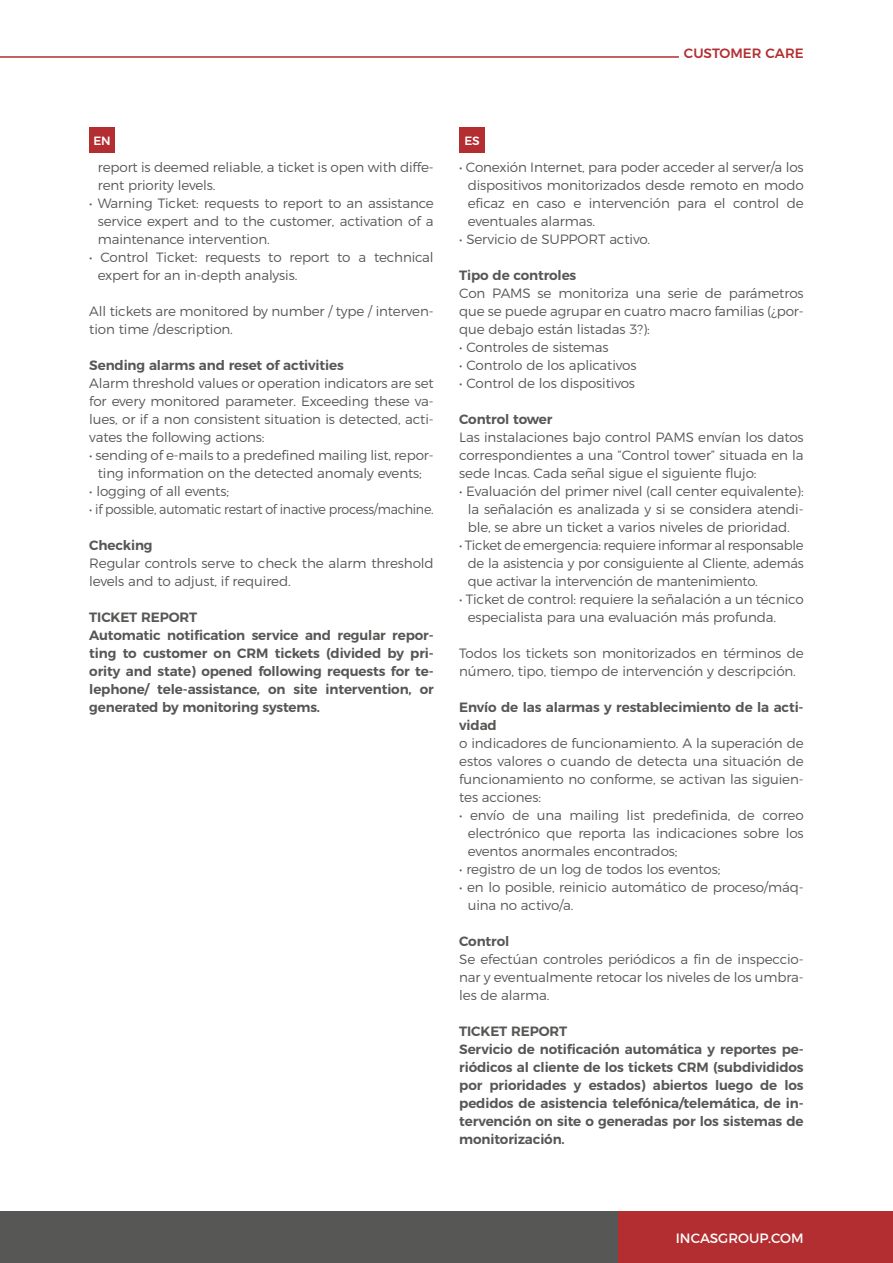
<style>
.page{position:relative;width:893px;height:1263px;background:#fff}
.page>*{position:absolute;margin:0;border:0;box-sizing:border-box;transform-origin:0 0}
.t1{font:300 13.5px/18px "Montserrat";letter-spacing:-.01em;color:#575756;text-align:justify}
.t2{font:600 13.5px/18px "Montserrat";letter-spacing:-.01em;color:#575756}
.t3{font:300 13.5px "Montserrat";letter-spacing:-.01em;color:#575756;scale:.94 1}
.t4{font:13.5px "Montserrat";color:#fff}
.t5{font:500 13.5px "Montserrat";color:#b32e31}
.t6{font:500 12px "Montserrat";color:#fff}
</style>
<div class="page">
<div style="left:0;top:1211px;width:625px;height:52px;background:#575756"></div>
<div style="left:618px;top:1211px;width:275px;height:52px;background:#b32e31"></div>
<hr style="left:0;top:56px;width:679px;height:2px;background:#b32e31">
<div style="left:89px;top:128px;width:26px;height:25px;background:#b32e31"></div>
<div style="left:459px;top:128px;width:26px;height:25px;background:#b32e31"></div>
<p class="t6" style="left:93px;top:131px;width:19px">EN</p>
<p class="t6" style="left:464px;top:131px;width:17px">ES</p>
<p class="t5" style="left:684px;top:42px;width:121px">CUSTOMER CARE</p>
<p class="t1" style="left:98px;top:157px;width:337px">report is deemed reliable, a ticket is open with diffe&shy;rent priority levels.</p>
<p class="t1" style="left:98px;top:193px;width:337px;text-indent:-9px">• Warning Ticket: requests to report to an assistance service expert and to the customer, activation of a maintenance intervention.</p>
<p class="t1" style="left:98px;top:247px;width:337px;text-indent:-9px">• Control Ticket: requests to report to a technical expert for an in-depth analysis.</p>
<p class="t1" style="left:89px;top:301px;width:346px">All tickets are monitored by number / type / interven&shy;tion time /description.</p>
<p class="t2" style="left:89px;top:355px;width:256px">Sending alarms and reset of activities</p>
<p class="t1" style="left:89px;top:373px;width:346px">Alarm threshold values or operation indicators are set for every monitored parameter. Exceeding these va&shy;lues, or if a non consistent situation is detected, acti&shy;vates the following actions:</p>
<p class="t1" style="left:89px;top:445px;width:346px;text-align:center">• sending of e-mails to a predefined mailing list, repor&shy;ting information on the detected anomaly events;</p>
<p class="t1" style="left:89px;top:481px;width:141px">• logging of all events;</p>
<p class="t3" style="left:89px;top:498px;width:368px">• if possible, automatic restart of inactive process/machine.</p>
<p class="t2" style="left:89px;top:535px;width:65px">Checking</p>
<p class="t1" style="left:89px;top:553px;width:346px">Regular controls serve to check the alarm threshold levels and to adjust, if required.</p>
<p class="t2" style="left:89px;top:607px;width:346px">TICKET REPORT<br>Automatic notification service and regular repor&shy;ting to customer on CRM tickets (divided by pri&shy;ority and state) opened following requests for te&shy;lephone/ tele-assistance, on site intervention, or generated by monitoring systems.</p>
<p class="t1" style="left:468px;top:157px;width:337px;text-indent:-9px">• Conexión Internet, para poder acceder al server/a los dispositivos monitorizados desde remoto en modo eficaz en caso e intervención para el control de eventuales alarmas.</p>
<p class="t1" style="left:459px;top:229px;width:193px">• Servicio de SUPPORT activo.</p>
<p class="t2" style="left:459px;top:265px;width:119px">Tipo de controles</p>
<p class="t1" style="left:459px;top:283px;width:346px">Con PAMS se monitoriza una serie de parámetros que se puede agrupar en cuatro macro familias (¿por&shy;que debajo están listadas 3?):</p>
<p class="t1" style="left:459px;top:337px;width:151px">• Controles de sistemas</p>
<p class="t1" style="left:459px;top:355px;width:179px">• Controlo de los aplicativos</p>
<p class="t1" style="left:459px;top:373px;width:177px">• Control de los dispositivos</p>
<p class="t2" style="left:459px;top:409px;width:95px">Control tower</p>
<p class="t1" style="left:459px;top:427px;width:346px">Las instalaciones bajo control PAMS envían los datos correspondientes a una “Control tower” situada en la sede Incas. Cada señal sigue el siguiente flujo:</p>
<p class="t1" style="left:468px;top:481px;width:337px;text-indent:-9px">• Evaluación del primer nivel (call center equivalente): la señalación es analizada y si se considera atendi&shy;ble, se abre un ticket a varios niveles de prioridad.</p>
<p class="t1" style="left:468px;top:535px;width:337px;text-indent:-9px">• Ticket de emergencia: requiere informar al responsable de la asistencia y por consiguiente al Cliente, además que activar la intervención de mantenimiento.</p>
<p class="t1" style="left:468px;top:589px;width:337px;text-indent:-9px">• Ticket de control: requiere la señalación a un técnico especialista para una evaluación más profunda.</p>
<p class="t1" style="left:459px;top:643px;width:346px">Todos los tickets son monitorizados en términos de número, tipo, tiempo de intervención y descripción.</p>
<p class="t2" style="left:459px;top:697px;width:346px">Envío de las alarmas y restablecimiento de la acti&shy;vidad</p>
<p class="t1" style="left:459px;top:733px;width:346px">o indicadores de funcionamiento. A la superación de estos valores o cuando de detecta una situación de funcionamiento no conforme, se activan las siguien&shy;tes acciones:</p>
<p class="t1" style="left:468px;top:805px;width:337px;text-indent:-9px">• envío de una mailing list predefinida, de correo electrónico que reporta las indicaciones sobre los eventos anormales encontrados;</p>
<p class="t1" style="left:459px;top:859px;width:263px">• registro de un log de todos los eventos;</p>
<p class="t1" style="left:468px;top:877px;width:337px;text-indent:-9px">• en lo posible, reinicio automático de proceso/máq&shy;uina no activo/a.</p>
<p class="t2" style="left:459px;top:931px;width:52px">Control</p>
<p class="t1" style="left:459px;top:949px;width:346px">Se efectúan controles periódicos a fin de inspeccio&shy;nar y eventualmente retocar los niveles de los umbra&shy;les de alarma.</p>
<p class="t2" style="left:459px;top:1021px;width:346px">TICKET REPORT<br>Servicio de notificación automática y reportes pe&shy;riódicos al cliente de los tickets CRM (subdivididos por prioridades y estados) abiertos luego de los pedidos de asistencia telefónica/telemática, de in&shy;tervención on site o generadas por los sistemas de monitorización.</p>
<p class="t4" style="left:676px;top:1227px;width:129px">INCASGROUP.COM</p>
</div>
